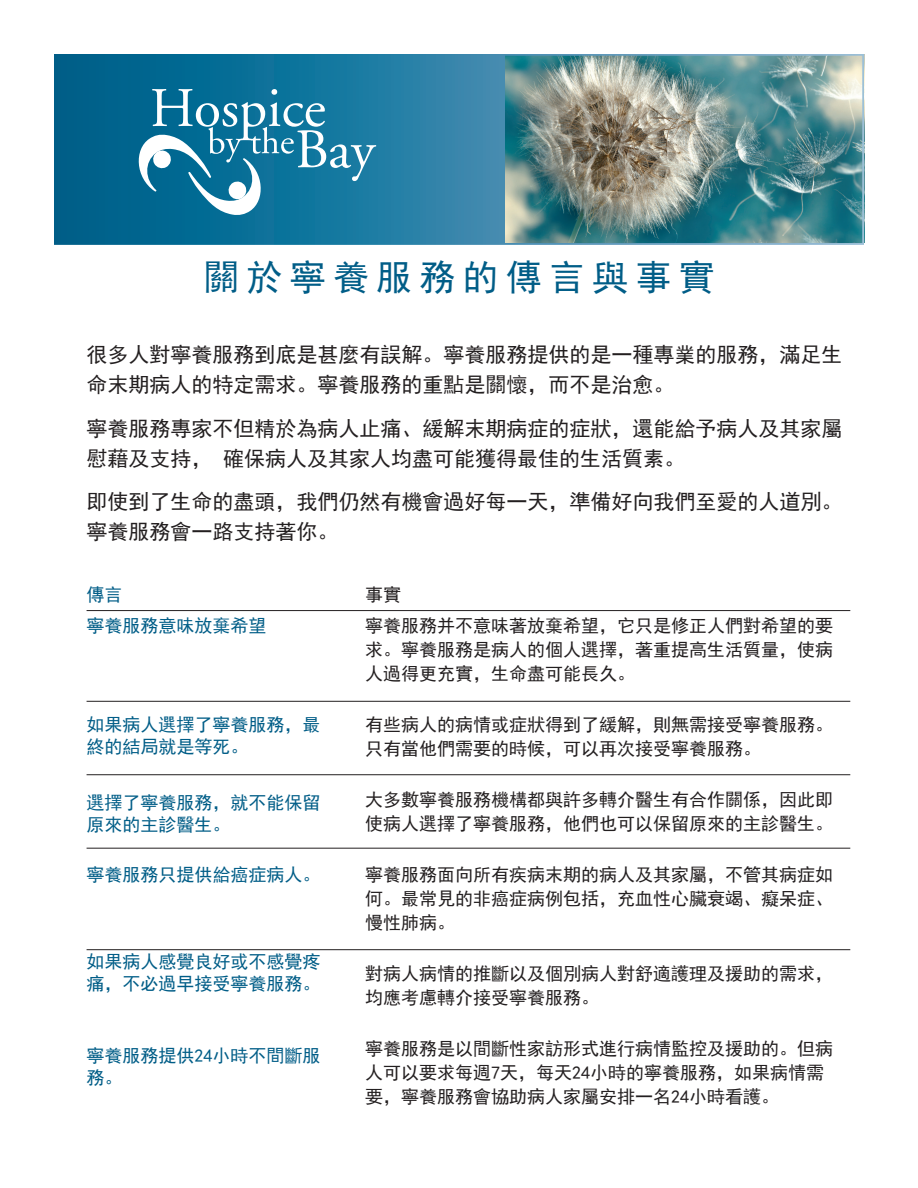
<style>
.page{position:relative;width:918px;height:1188px;background:#fff}
.page>*{position:absolute;margin:0;border:0;box-sizing:border-box;transform-origin:0 0}
.t1{font:36px "Sim Hei";letter-spacing:.2em;color:#005d87}
.t2{font:21px/30px "Sim Hei";color:#231f20}
.verdad-copy{font:18px/24px "Sim Hei";color:#231f20}
.piminliu12-blu{font:18px/21.6px "Sim Hei";color:#005d87}
.piminliu_12-black{font:18px/24px "Sim Hei";color:#231f20}
</style>
<div class="page">
<svg style="left:57px;top:57px;width:449px;height:184px;background:#1b759c"></svg>
<svg style="left:134px;top:89px;width:242px;height:127px;background:#368aab"></svg>
<img style="left:506px;top:57px;width:355px;height:184px">
<hr style="left:87px;top:610px;width:763px;height:1px;background:#231f20">
<hr style="left:87px;top:701px;width:763px;height:1px;background:#231f20">
<hr style="left:87px;top:774px;width:763px;height:1px;background:#231f20">
<hr style="left:87px;top:848px;width:763px;height:1px;background:#231f20">
<hr style="left:87px;top:949px;width:763px;height:1px;background:#231f20">
<p class="t1" style="left:203px;top:260px;width:513px">關於寧養服務的傳言與事實</p>
<p class="t2" style="left:87px;top:340px;width:758px">很多人對寧養服務到底是甚麼有誤解。寧養服務提供的是一種專業的服務，滿足生命末期病人的特定需求。寧養服務的重點是關懷，而不是治愈。</p>
<p class="t2" style="left:87px;top:413px;width:758px">寧養服務專家不但精於為病人止痛、緩解末期病症的症狀，還能給予病人及其家屬慰藉及支持， 確保病人及其家人均盡可能獲得最佳的生活質素。</p>
<p class="t2" style="left:87px;top:487px;width:758px">即使到了生命的盡頭，我們仍然有機會過好每一天，準備好向我們至愛的人道別。寧養服務會一路支持著你。</p>
<p class="piminliu12-blu" style="left:87px;top:584px;width:37px">傳言</p>
<p class="piminliu12-blu" style="left:87px;top:615px;width:181px">寧養服務意味放棄希望</p>
<p class="piminliu12-blu" style="left:87px;top:714px;width:235px">如果病人選擇了寧養服務，最終的結局就是等死。</p>
<p class="piminliu12-blu" style="left:87px;top:792px;width:235px">選擇了寧養服務，就不能保留原來的主診醫生。</p>
<p class="piminliu12-blu" style="left:87px;top:863px;width:235px">寧養服務只提供給癌症病人。</p>
<p class="piminliu12-blu" style="left:87px;top:951px;width:235px">如果病人感覺良好或不感覺疼痛，不必過早接受寧養服務。</p>
<p class="piminliu12-blu" style="left:87px;top:1045px;width:235px">寧養服務提供24小時不間斷服務。</p>
<p class="piminliu_12-black" style="left:365px;top:583px;width:37px">事實</p>
<p class="verdad-copy" style="left:365px;top:614px;width:469px;text-align:justify">寧養服務并不意味著放棄希望，它只是修正人們對希望的要求。寧養服務是病人的個人選擇，著重提高生活質量，使病人過得更充實，生命盡可能長久。</p>
<p class="verdad-copy" style="left:365px;top:713px;width:469px">有些病人的病情或症狀得到了緩解，則無需接受寧養服務。只有當他們需要的時候，可以再次接受寧養服務。</p>
<p class="verdad-copy" style="left:365px;top:788px;width:469px">大多數寧養服務機構都與許多轉介醫生有合作關係，因此即使病人選擇了寧養服務，他們也可以保留原來的主診醫生。</p>
<p class="verdad-copy" style="left:365px;top:863px;width:469px;text-align:justify">寧養服務面向所有疾病末期的病人及其家屬，不管其病症如何。最常見的非癌症病例包括，充血性心臟衰竭、癡呆症、慢性肺病。</p>
<p class="verdad-copy" style="left:365px;top:962px;width:469px">對病人病情的推斷以及個別病人對舒適護理及援助的需求，均應考慮轉介接受寧養服務。</p>
<p class="piminliu_12-black" style="left:365px;top:1037px;width:469px">寧養服務是以間斷性家訪形式進行病情監控及援助的。但病人可以要求每週7天，每天24小時的寧養服務，如果病情需要，寧養服務會協助病人家屬安排一名24小時看護。</p>
</div>
